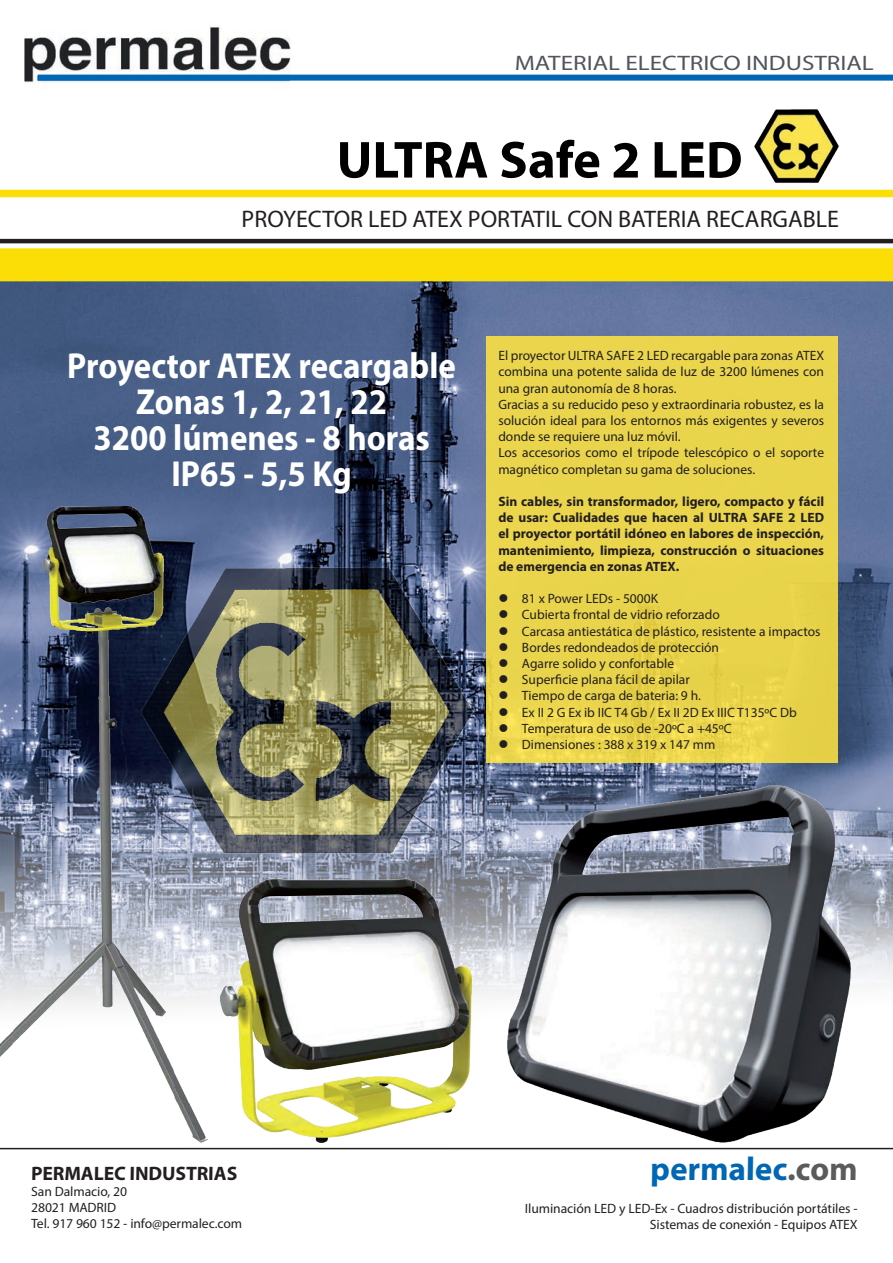
<style>
.page{position:relative;width:893px;height:1263px;background:#fff}
.page>*{position:absolute;margin:0;border:0;box-sizing:border-box;transform-origin:0 0}
.t1{font:700 52.5px "Myriad Pro";color:#000}
.t2{font:700 36.3px/36px "Myriad Pro";color:#fff;text-align:center;scale:.91 1}
.t3{font:700 33px "Myriad Pro";color:#0167b4}
.t4{font:24px "Myriad Pro";color:#231f20}
.t5{font:21px "Myriad Pro";color:#52555c;scale:1.2 1}
.t6{font:700 19.5px "Myriad Pro";color:#231f20}
.t7{font:13.5px/16.2px "Myriad Pro";color:#231f20}
.t8{font:700 13.5px/16.2px "Myriad Pro";color:#231f20;text-align:justify}
.s1{color:#5c5b5b}
</style>
<div class="page">
<img style="left:0;top:281px;width:893px;height:722px">
<img style="left:24px;top:26px;width:269px;height:57px">
<div style="left:38px;top:75px;width:855px;height:6px;background:#0167b4"></div>
<div style="left:0;top:190px;width:893px;height:7px;background:#fade06"></div>
<hr style="left:0;top:239px;width:893px;height:4px;background:#231f20">
<div style="left:0;top:248px;width:893px;height:33px;background:#fade06"></div>
<div style="left:486px;top:336px;width:351px;height:426px;background:#e9d54c"></div>
<hr style="left:0;top:1148px;width:893px;height:1px;background:#231f20">
<img style="left:754px;top:109px;width:85px;height:74px">
<img style="left:507px;top:786px;width:345px;height:357px">
<img style="left:208px;top:565px;width:268px;height:292px">
<img style="left:220px;top:878px;width:252px;height:264px">
<img style="left:0;top:506px;width:208px;height:636px">
<h3 class="t5" style="left:515px;top:50px;width:301px">MATERIAL ELECTRICO INDUSTRIAL</h3>
<h1 class="t1" style="left:337px;top:126px;width:407px">ULTRA Safe 2 LED</h1>
<h3 class="t4" style="left:242px;top:204px;width:599px">PROYECTOR LED ATEX PORTATIL CON BATERIA RECARGABLE</h3>
<h2 class="t2" style="left:67px;top:346px;width:429px">Proyector ATEX recargable<br>Zonas 1, 2, 21, 22<br>3200 lúmenes - 8 horas<br>IP65 - 5,5 Kg</h2>
<p class="t7" style="left:498px;top:347px;width:327px">El proyector ULTRA SAFE 2 LED recargable para zonas ATEX combina una potente salida de luz de 3200 lúmenes con una gran autonomía de 8 horas.<br>Gracias a su reducido peso y extraordinaria robustez, es la solución ideal para los entornos más exigentes y severos donde se requiere una luz móvil.<br>Los accesorios como el trípode telescópico o el soporte magnético completan su gama de soluciones.</p>
<p class="t8" style="left:498px;top:493px;width:327px">Sin cables, sin transformador, ligero, compacto y fácil de usar: Cualidades que hacen al ULTRA SAFE 2 LED el proyector portátil idóneo en labores de inspección, mantenimiento, limpieza, construcción o situaciones de emergencia en zonas ATEX.</p>
<p class="t7" style="left:498px;top:590px;width:161px">● 81 x Power LEDs - 5000K</p>
<p class="t7" style="left:498px;top:606px;width:223px">● Cubierta frontal de vidrio reforzado</p>
<p class="t7" style="left:498px;top:623px;width:324px">● Carcasa antiestática de plástico, resistente a impactos</p>
<p class="t7" style="left:498px;top:639px;width:222px">● Bordes redondeados de protección</p>
<p class="t7" style="left:498px;top:655px;width:177px">● Agarre solido y confortable</p>
<p class="t7" style="left:498px;top:671px;width:193px">● Superficie plana fácil de apilar</p>
<p class="t7" style="left:498px;top:687px;width:204px">● Tiempo de carga de bateria: 9 h.</p>
<p class="t7" style="left:498px;top:704px;width:300px">● Ex II 2 G Ex ib IIC T4 Gb / Ex II 2D Ex IIIC T135ºC Db</p>
<p class="t7" style="left:498px;top:720px;width:235px">● Temperatura de uso de -20ºC a +45ºC</p>
<p class="t7" style="left:498px;top:736px;width:218px">● Dimensiones : 388 x 319 x 147 mm</p>
<h3 class="t6" style="left:31px;top:1160px;width:208px">PERMALEC INDUSTRIAS</h3>
<p class="t7" style="left:31px;top:1183px;width:213px">San Dalmacio, 20<br>28021 MADRID<br>Tel. 917 960 152 - info@permalec.com</p>
<h3 class="t3" style="left:650px;top:1148px;width:209px">permalec<span class="s1">.com</span></h3>
<p class="t7" style="left:525px;top:1200px;width:334px;text-align:right">Iluminación LED y LED-Ex - Cuadros distribución portátiles -<br>Sistemas de conexión - Equipos ATEX</p>
</div>
